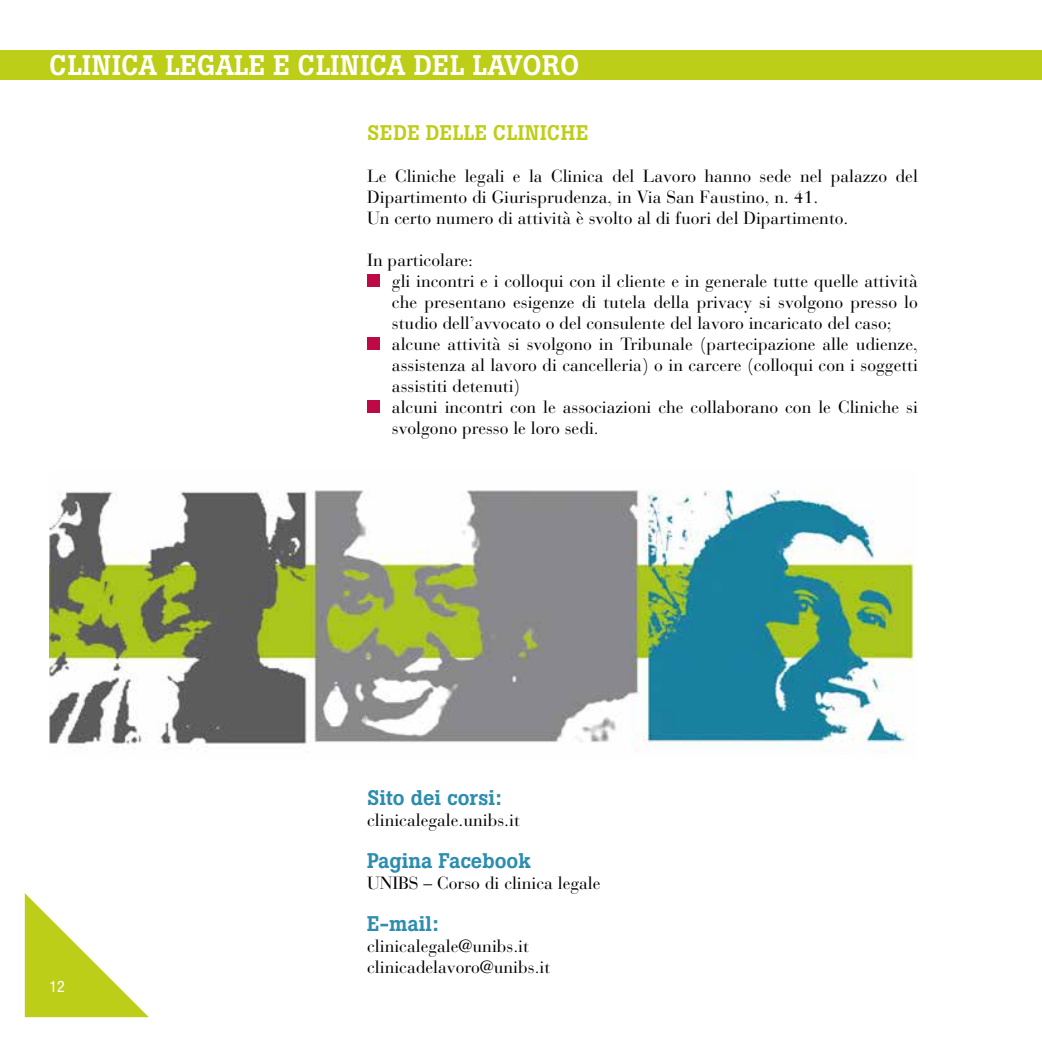
<style>
.page{position:relative;width:1042px;height:1042px;background:#fff}
.page>*{position:absolute;margin:0;border:0;box-sizing:border-box;transform-origin:0 0}
.t1{font:500 28px "Boton";letter-spacing:.015em;color:#fff}
.t2{font:500 21px "Boton";color:#2c8daf}
.t3{font:500 21px "Boton";letter-spacing:.04em;color:#bdce18}
.t4{font:17.5px/21px "Bauer Bodoni";color:#000}
.t5{font:condensed 15.75px "Helvetica Neue";color:#fff}
</style>
<div class="page">
<svg style="left:25px;top:893px;width:124px;height:124px"></svg>
<div style="left:367px;top:274px;width:12px;height:13px;background:#bd0a47"></div>
<div style="left:367px;top:337px;width:12px;height:13px;background:#bd0a47"></div>
<div style="left:367px;top:400px;width:12px;height:13px;background:#bd0a47"></div>
<div style="left:0;top:50px;width:1042px;height:29px;background:#bdce18"></div>
<img style="left:50px;top:489px;width:865px;height:263px">
<h1 class="t1" style="left:50px;top:49px;width:531px">CLINICA LEGALE E CLINICA DEL LAVORO</h1>
<p class="t3" style="left:367px;top:120px;width:223px">SEDE DELLE CLINICHE</p>
<p class="t4" style="left:367px;top:165px;width:552px">Le Cliniche legali e la Clinica del Lavoro hanno sede nel palazzo del<br>Dipartimento di Giurisprudenza, in Via San Faustino, n. 41.<br>Un certo numero di attività è svolto al di fuori del Dipartimento.</p>
<p class="t4" style="left:392px;top:249px;width:527px;text-indent:-25px">In particolare:<br>gli incontri e i colloqui con il cliente e in generale tutte quelle attività che presentano esigenze di tutela della privacy si svolgono presso lo studio dell’avvocato o del consulente del lavoro incaricato del caso; alcune attività si svolgono in Tribunale (partecipazione alle udienze, assistenza al lavoro di cancelleria) o in carcere (colloqui con i soggetti assistiti detenuti)<br>alcuni incontri con le associazioni che collaborano con le Cliniche si svolgono presso le loro sedi.</p>
<p class="t5" style="left:50px;top:977px;width:17px">12</p>
<p class="t2" style="left:367px;top:785px;width:136px">Sito dei corsi:</p>
<p class="t4" style="left:367px;top:810px;width:154px">clinicalegale.unibs.it</p>
<p class="t2" style="left:367px;top:848px;width:165px">Pagina Facebook</p>
<p class="t4" style="left:367px;top:873px;width:235px">UNIBS – Corso di clinica legale</p>
<p class="t2" style="left:367px;top:911px;width:73px">E-mail:</p>
<p class="t4" style="left:367px;top:936px;width:185px">clinicalegale@unibs.it clinicadelavoro@unibs.it</p>
</div>
